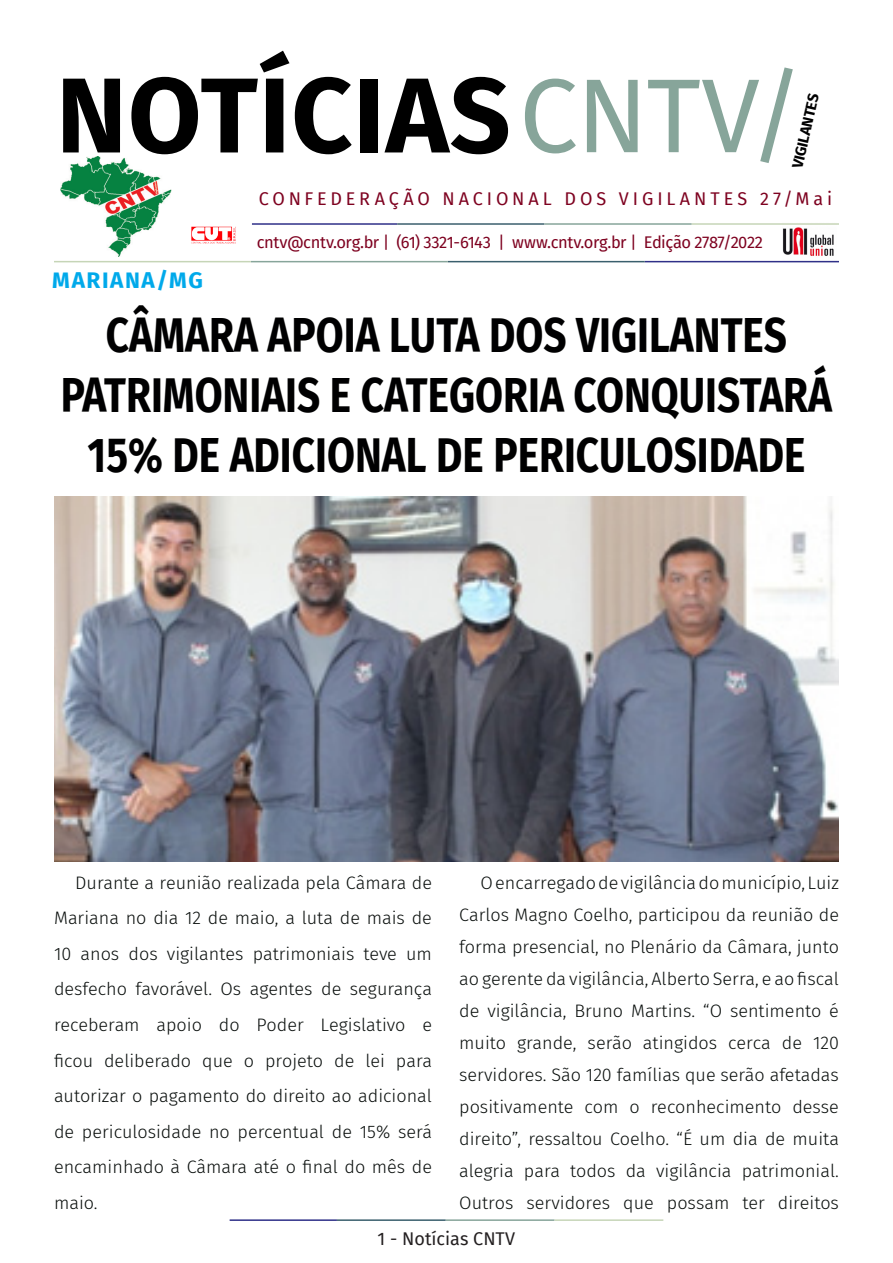
<style>
.page{position:relative;width:893px;height:1263px;background:#fff}
.page>*{position:absolute;margin:0;border:0;box-sizing:border-box;transform-origin:0 0}
.t1{font:700 106.5px "Fira Sans";letter-spacing:.01em;color:#000}
.t2{font:700 49.05px/60px "Fira Sans";color:#000001;text-align:center;scale:.83 1}
.t3{font:700 22.5px "Fira Sans";letter-spacing:.07em;color:#00a9ea}
.t4{font:300 18px/32.1px "Fira Sans";color:#080d0b;text-align:justify}
.t5{font:18px "Fira Sans";letter-spacing:.215em;color:#7e0220}
.t6{font:18px "Fira Sans";color:#231f20}
.t7{font:16.5px "Fira Sans";letter-spacing:-.025em;color:#7e0220}
.t8{font:700 15px "Fira Sans";color:#000001}
.s1{font-weight:400;font-size:105px;color:#87a59a}
</style>
<div class="page">
<hr style="left:230px;top:1219px;width:107px;height:2px;background:#2f3088">
<hr style="left:337px;top:1219px;width:109px;height:2px;background:#3a5f6d">
<hr style="left:446px;top:1219px;width:109px;height:2px;background:#87a59a">
<hr style="left:555px;top:1219px;width:108px;height:2px;background:#c6d5b7">
<img style="left:782px;top:227px;width:54px;height:34px">
<hr style="left:252px;top:223px;width:145px;height:2px;background:#2f3088">
<hr style="left:397px;top:223px;width:147px;height:2px;background:#3a5f6d">
<hr style="left:544px;top:223px;width:148px;height:2px;background:#87a59a">
<hr style="left:692px;top:223px;width:147px;height:2px;background:#c6d5b7">
<hr style="left:645px;top:261px;width:194px;height:1px;background:#2f3088">
<hr style="left:448px;top:261px;width:197px;height:1px;background:#3a5f6d">
<hr style="left:251px;top:261px;width:197px;height:1px;background:#87a59a">
<hr style="left:54px;top:261px;width:197px;height:1px;background:#c6d5b7">
<img style="left:61px;top:157px;width:110px;height:100px">
<img style="left:191px;top:226px;width:45px;height:18px">
<img style="left:55px;top:497px;width:783px;height:364px">
<p class="t1" style="left:56px;top:26px;width:749px">NOTÍCIAS<span class="s1">CNTV/</span></p>
<p class="t8" style="left:785px;top:165px;width:77px;rotate:-77deg">VIGILANTES</p>
<p class="t5" style="left:259px;top:185px;width:575px">CONFEDERAÇÃO NACIONAL DOS VIGILANTES 27/Mai</p>
<p class="t3" style="left:52px;top:261px;width:152px">MARIANA/MG</p>
<p class="t7" style="left:257px;top:229px;width:508px">cntv@cntv.org.br | (61) 3321-6143 | www.cntv.org.br | Edição 2787/2022</p>
<p class="t2" style="left:61px;top:302px;width:931px">CÂMARA APOIA LUTA DOS VIGILANTES<br>PATRIMONIAIS E CATEGORIA CONQUISTARÁ<br>15% DE ADICIONAL DE PERICULOSIDADE</p>
<p class="t4" style="left:54px;top:864px;width:380px;line-height:35.5px;text-indent:21px">Durante a reunião realizada pela Câmara de Mariana no dia 12 de maio, a luta de mais de 10 anos dos vigilantes patrimoniais teve um desfecho favorável. Os agentes de segurança receberam apoio do Poder Legislativo e ficou deliberado que o projeto de lei para autorizar o pagamento do direito ao adicional de periculosidade no percentual de 15% será encaminhado à Câmara até o final do mês de maio.</p>
<p class="t4" style="left:459px;top:866px;width:381px;text-indent:21px">O encarregado de vigilância do município, Luiz Carlos Magno Coelho, participou da reunião de forma presencial, no Plenário da Câmara, junto ao gerente da vigilância, Alberto Serra, e ao fiscal de vigilância, Bruno Martins. “O sentimento é muito grande, serão atingidos cerca de 120 servidores. São 120 famílias que serão afetadas positivamente com o reconhecimento desse direito”, ressaltou Coelho. “É um dia de muita alegria para todos da vigilância patrimonial.<br>Outros servidores que possam ter direitos</p>
<p class="t6" style="left:378px;top:1225px;width:139px">1 - Notícias CNTV</p>
</div>
